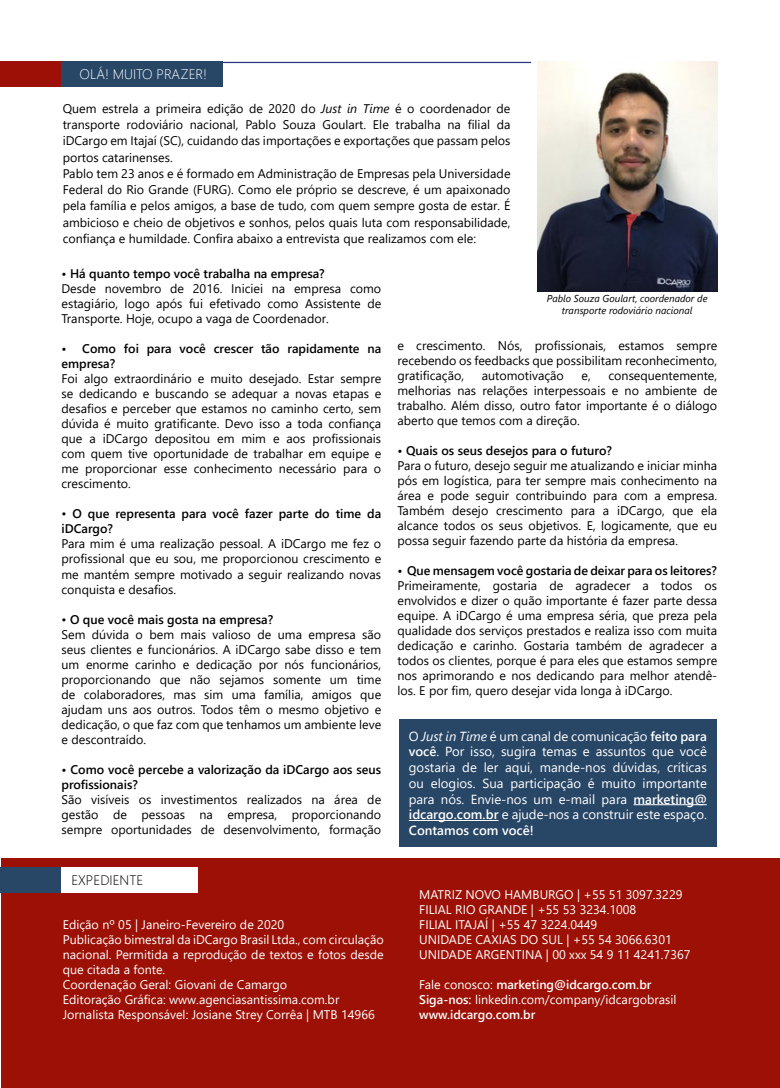
<style>
.page{position:relative;width:780px;height:1088px;background:#fff}
.page>*{position:absolute;margin:0;border:0;box-sizing:border-box;transform-origin:0 0}
.t1{font:300 13.75px "Segoe UI";color:#fff}
.t2{font:300 13.75px "Segoe UI";color:#000}
.t3{font:13.12px/15.8px "Segoe UI";color:#fff;text-align:justify}
.t4{font:12.5px/15px "Segoe UI";color:#000;text-align:justify}
.t5{font:12.5px/15px "Segoe UI";color:#fff}
.t6{font:600 12.5px/15px "Segoe UI";color:#000}
.t7{font:600 12.5px/15px "Segoe UI";color:#fff}
.t8{font:italic 10px/12px "Segoe UI";color:#000;text-align:center}
.s1{font-style:italic}
.s2{font-weight:400}
.s3{font-weight:600}
</style>
<div class="page">
<div style="left:399px;top:719px;width:317px;height:128px;background:#284666"></div>
<div style="left:1px;top:858px;width:778px;height:230px;background:#9c1006"></div>
<div style="left:0;top:867px;width:61px;height:25px;background:#284666"></div>
<div style="left:61px;top:867px;width:137px;height:25px;background:#fff"></div>
<div style="left:0;top:62px;width:61px;height:25px;background:#9c1006"></div>
<div style="left:61px;top:62px;width:162px;height:25px;background:#284666"></div>
<hr style="left:222px;top:62px;width:309px;height:1px;background:#283583">
<hr style="left:633px;top:804px;width:73px;height:1px;background:#fff">
<hr style="left:409px;top:820px;width:89px;height:1px;background:#fff">
<img style="left:537px;top:62px;width:180px;height:230px">
<p class="t1" style="left:80px;top:61px;width:129px">OLÁ! MUITO PRAZER!</p>
<p class="t4" style="left:63px;top:99px;width:449px;line-height:16.2px;text-align:left">Quem estrela a primeira edição de 2020 do <span class="s1">Just in Time</span> é o coordenador de transporte rodoviário nacional, Pablo Souza Goulart. Ele trabalha na filial da iDCargo em Itajaí (SC), cuidando das importações e exportações que passam pelos portos catarinenses.<br>Pablo tem 23 anos e é formado em Administração de Empresas pela Universidade Federal do Rio Grande (FURG). Como ele próprio se descreve, é um apaixonado pela família e pelos amigos, a base de tudo, com quem sempre gosta de estar. É ambicioso e cheio de objetivos e sonhos, pelos quais luta com responsabilidade, confiança e humildade. Confira abaixo a entrevista que realizamos com ele:</p>
<p class="t6" style="left:61px;top:265px;width:265px">• Há quanto tempo você trabalha na empresa?</p>
<p class="t4" style="left:61px;top:280px;width:321px">Desde novembro de 2016. Iniciei na empresa como estagiário, logo após fui efetivado como Assistente de Transporte. Hoje, ocupo a vaga de Coordenador.</p>
<p class="t6" style="left:61px;top:340px;width:321px">• Como foi para você crescer tão rapidamente na empresa?</p>
<p class="t4" style="left:61px;top:370px;width:321px">Foi algo extraordinário e muito desejado. Estar sempre se dedicando e buscando se adequar a novas etapas e desafios e perceber que estamos no caminho certo, sem dúvida é muito gratificante. Devo isso a toda confiança que a iDCargo depositou em mim e aos profissionais com quem tive oportunidade de trabalhar em equipe e me proporcionar esse conhecimento necessário para o crescimento.</p>
<p class="t6" style="left:61px;top:505px;width:321px"><span class="s2">•</span> O que representa para você fazer parte do time da iDCargo?</p>
<p class="t4" style="left:61px;top:535px;width:321px">Para mim é uma realização pessoal. A iDCargo me fez o profissional que eu sou, me proporcionou crescimento e me mantém sempre motivado a seguir realizando novas conquista e desafios.</p>
<p class="t4" style="left:61px;top:610px;width:321px;text-align:left">• <span class="s3">O que você mais gosta na empresa?<br></span>Sem dúvida o bem mais valioso de uma empresa são seus clientes e funcionários. A iDCargo sabe disso e tem um enorme carinho e dedicação por nós funcionários, proporcionando que não sejamos somente um time de colaboradores, mas sim uma família, amigos que ajudam uns aos outros. Todos têm o mesmo objetivo e dedicação, o que faz com que tenhamos um ambiente leve e descontraído.</p>
<p class="t6" style="left:61px;top:760px;width:321px">• Como você percebe a valorização da iDCargo aos seus profissionais?</p>
<p class="t4" style="left:61px;top:790px;width:321px">São visíveis os investimentos realizados na área de gestão de pessoas na empresa, proporcionando sempre oportunidades de desenvolvimento, formação</p>
<p class="t8" style="left:546px;top:291px;width:162px">Pablo Souza Goulart, coordenador de transporte rodoviário nacional</p>
<p class="t4" style="left:397px;top:337px;width:321px">e crescimento. Nós, profissionais, estamos sempre recebendo os feedbacks que possibilitam reconhecimento, gratificação,</p>
<p class="t4" style="left:481px;top:367px;width:84px">automotivação</p>
<p class="t4" style="left:581px;top:367px;width:11px">e,</p>
<p class="t4" style="left:397px;top:367px;width:321px;text-indent:211px">consequentemente, melhorias nas relações interpessoais e no ambiente de trabalho. Além disso, outro fator importante é o diálogo aberto que temos com a direção.</p>
<p class="t6" style="left:397px;top:442px;width:216px">• Quais os seus desejos para o futuro?</p>
<p class="t4" style="left:397px;top:457px;width:321px">Para o futuro, desejo seguir me atualizando e iniciar minha pós em logística, para ter sempre mais conhecimento na área e pode seguir contribuindo para com a empresa.<br>Também desejo crescimento para a iDCargo, que ela alcance todos os seus objetivos. E, logicamente, que eu possa seguir fazendo parte da história da empresa.</p>
<p class="t6" style="left:397px;top:562px;width:321px">• Que mensagem você gostaria de deixar para os leitores?</p>
<p class="t4" style="left:397px;top:577px;width:321px">Primeiramente, gostaria de agradecer a todos os envolvidos e dizer o quão importante é fazer parte dessa equipe. A iDCargo é uma empresa séria, que preza pela qualidade dos serviços prestados e realiza isso com muita dedicação e carinho. Gostaria também de agradecer a todos os clientes, porque é para eles que estamos sempre nos aprimorando e nos dedicando para melhor atendê&shy;los. E por fim, quero desejar vida longa à iDCargo.</p>
<p class="t3" style="left:409px;top:727px;width:299px">O <span class="s1">Just in Time</span> é um canal de comunicação <span class="s3">feito para você</span>. Por isso, sugira temas e assuntos que você gostaria de ler aqui, mande-nos dúvidas, críticas ou elogios. Sua participação é muito importante para nós. Envie-nos um e-mail para <span class="s3">marketing@ idcargo.com.br</span> e ajude-nos a construir este espaço.<br><span class="s3">Contamos com você!</span></p>
<p class="t2" style="left:71px;top:866px;width:73px">EXPEDIENTE</p>
<p class="t5" style="left:63px;top:916px;width:322px">Edição nº 05 | Janeiro-Fevereiro de 2020<br>Publicação bimestral da iDCargo Brasil Ltda., com circulação nacional. Permitida a reprodução de textos e fotos desde que citada a fonte.<br>Coordenação Geral: Giovani de Camargo<br>Editoração Gráfica: www.agenciasantissima.com.br Jornalista Responsável: Josiane Strey Corrêa | MTB 14966</p>
<p class="t5" style="left:419px;top:886px;width:273px">MATRIZ NOVO HAMBURGO | +55 51 3097.3229<br>FILIAL RIO GRANDE | +55 53 3234.1008<br>FILIAL ITAJAÍ | +55 47 3224.0449<br>UNIDADE CAXIAS DO SUL | +55 54 3066.6301<br>UNIDADE ARGENTINA | 00 xxx 54 9 11 4241.7367</p>
<p class="t7" style="left:419px;top:976px;width:259px"><span class="s2">Fale conosco:</span> marketing@idcargo.com.br<br>Siga-nos: <span class="s2">linkedin.com/company/idcargobrasil </span>www.idcargo.com.br</p>
</div>
